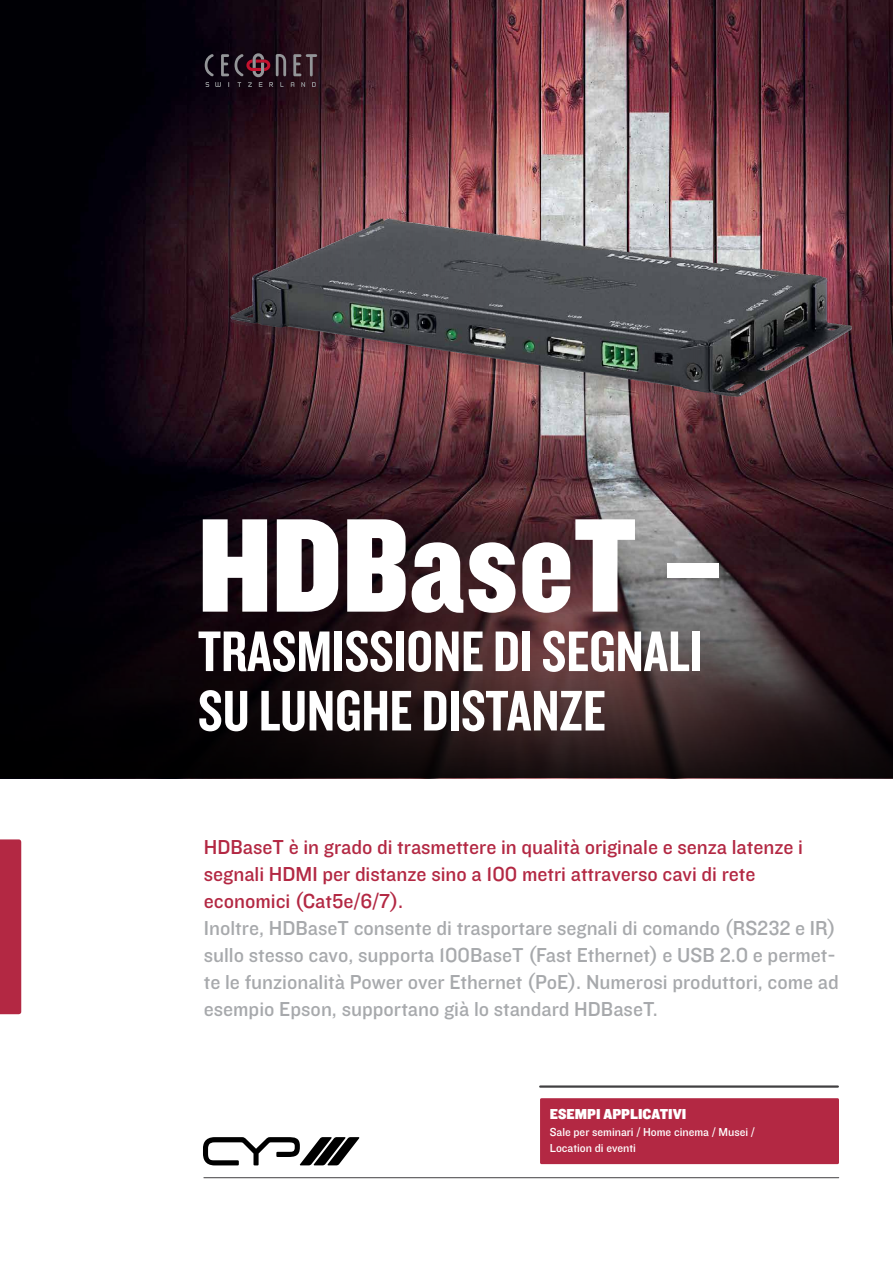
<style>
.page{position:relative;width:893px;height:1263px;background:#fff}
.page>*{position:absolute;margin:0;border:0;box-sizing:border-box;transform-origin:0 0}
.t1{font:138.6px "Knockout HTF70 Full Welterwt";color:#fff}
.t2{font:59.4px/59.4px "Knockout HTF49 Liteweight";color:#fff}
.t3{font:21px/27px "Knockout HTF31 Junior Middlewt";color:#a7a9ac}
.t4{font:21px/27px "Knockout HTF31 Junior Middlewt";color:#b32843}
.t5{font:15px "Knockout HTF71 Full Middlewt";color:#fff}
.t6{font:12px/16.5px "Knockout HTF31 Junior Middlewt";color:#fff}
</style>
<div class="page">
<img style="left:0;top:0;width:893px;height:425px">
<hr style="left:204px;top:1177px;width:635px;height:1px;background:#414042">
<hr style="left:540px;top:1085px;width:298px;height:3px;background:#414042">
<div style="left:540px;top:1098px;width:299px;height:66px;background:#b32843;border-radius:2px"></div>
<img style="left:169px;top:198px;width:724px;height:227px">
<svg style="left:0;top:425px;width:893px;height:353px;background:#2c1b20"></svg>
<div style="left:0;top:839px;width:21px;height:175px;background:#b32843"></div>
<svg style="left:205px;top:54px;width:9px;height:22px"></svg>
<svg style="left:221px;top:54px;width:8px;height:22px"></svg>
<svg style="left:215px;top:82px;width:6px;height:5px"></svg>
<svg style="left:206px;top:82px;width:3px;height:5px"></svg>
<svg style="left:235px;top:53px;width:82px;height:34px;background:#3e2832"></svg>
<svg style="left:203px;top:1137px;width:156px;height:28px"></svg>
<h1 class="t1" style="left:198px;top:493px;width:532px">HDBaseT –</h1>
<h2 class="t2" style="left:198px;top:623px;width:506px">TRASMISSIONE DI SEGNALI<br>SU LUNGHE DISTANZE</h2>
<p class="t4" style="left:204px;top:834px;width:601px">HDBaseT è in grado di trasmettere in qualità originale e senza latenze i segnali HDMI per distanze sino a 100 metri attraverso cavi di rete economici (Cat5e/6/7).</p>
<p class="t3" style="left:204px;top:915px;width:636px">Inoltre, HDBaseT consente di trasportare segnali di comando (RS232 e IR) sullo stesso cavo, supporta 100BaseT (Fast Ethernet) e USB 2.0 e permet&shy;te le funzionalità Power over Ethernet (PoE). Numerosi produttori, come ad esempio Epson, supportano già lo standard HDBaseT.</p>
<p class="t5" style="left:550px;top:1106px;width:138px">ESEMPI APPLICATIVI</p>
<p class="t6" style="left:550px;top:1124px;width:207px">Sale per seminari / Home cinema / Musei /<br>Location di eventi</p>
</div>
